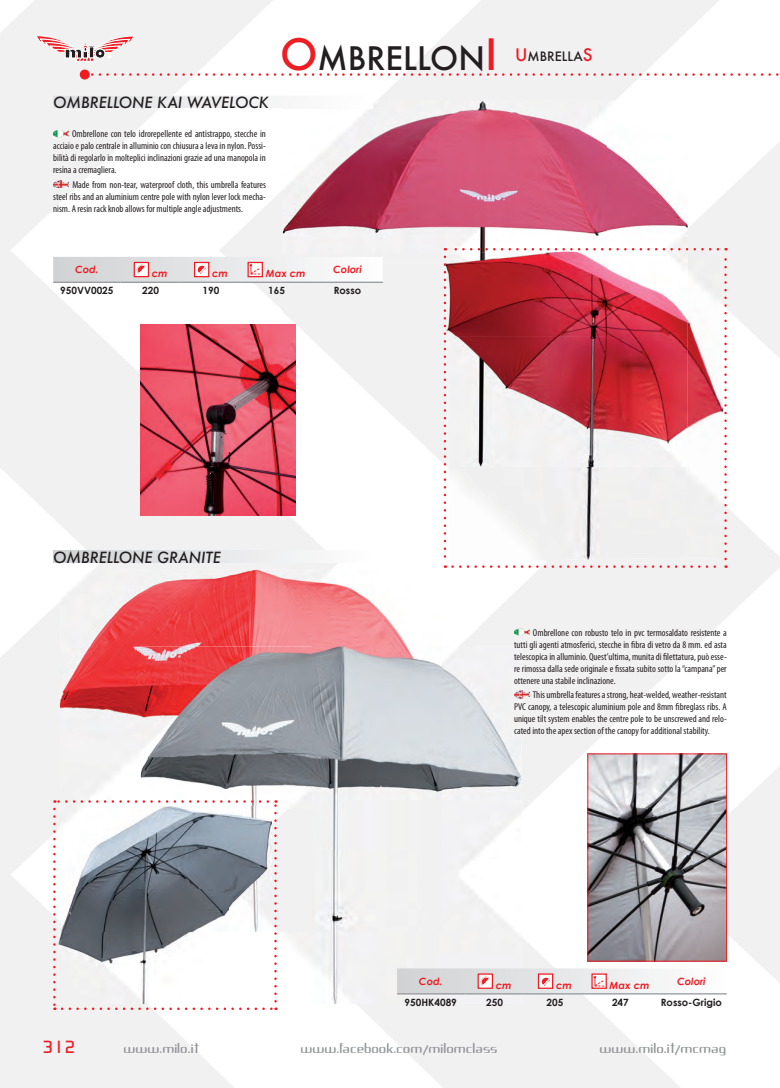
<style>
.page{position:relative;width:780px;height:1088px;background:#fff}
.page>*{position:absolute;margin:0;border:0;box-sizing:border-box;transform-origin:0 0}
.t1{font:500 31.5px "Futura";color:#231f20}
.t2{font:500 17.5px "Continuum";color:#ee1d23}
.t3{font:italic 500 15px "Futura";color:#231f20}
.t4{font:500 12.62px "Futura";color:#231f20}
.t5{font:12.5px "Arbeka";color:#939598}
.t6{font:condensed 10px/12px "Myriad Pro";color:#231f20;text-align:justify}
.t7{font:700 10px "Century Gothic";color:#231f20}
.t8{font:italic 700 10px "Century Gothic";color:#ee1d23}
.s1{font-size:42px;color:#ee1d23}
.s2{font-size:16.75px;color:#ee1d23}
</style>
<div class="page">
<img style="left:0;top:0;width:302px;height:609px">
<img style="left:687px;top:142px;width:93px;height:119px">
<img style="left:694px;top:261px;width:86px;height:734px">
<img style="left:302px;top:471px;width:150px;height:99px">
<img style="left:477px;top:558px;width:217px;height:95px">
<img style="left:0;top:609px;width:85px;height:479px">
<img style="left:520px;top:653px;width:174px;height:435px">
<img style="left:85px;top:1003px;width:435px;height:85px">
<svg style="left:92px;top:73px;width:687px;height:3px"></svg>
<div style="left:80px;top:70px;width:10px;height:10px;background:#ee1d23;border-radius:50%"></div>
<svg style="left:35px;top:35px;width:100px;height:27px"></svg>
<img style="left:60px;top:570px;width:347px;height:78px">
<img style="left:60px;top:648px;width:81px;height:284px">
<img style="left:438px;top:646px;width:83px;height:357px">
<img style="left:144px;top:932px;width:294px;height:71px">
<img style="left:141px;top:646px;width:171px;height:163px">
<img style="left:312px;top:646px;width:129px;height:286px">
<div style="left:271px;top:809px;width:41px;height:123px;background:#f2f1f2"></div>
<img style="left:58px;top:806px;width:43px;height:198px">
<img style="left:101px;top:932px;width:43px;height:72px">
<img style="left:143px;top:1003px;width:128px;height:1px">
<img style="left:141px;top:806px;width:130px;height:126px">
<svg style="left:274px;top:800px;width:3px;height:201px"></svg>
<svg style="left:54px;top:800px;width:214px;height:3px"></svg>
<svg style="left:53px;top:809px;width:3px;height:201px"></svg>
<svg style="left:62px;top:1007px;width:214px;height:3px"></svg>
<img style="left:589px;top:756px;width:135px;height:203px">
<svg style="left:53px;top:550px;width:319px;height:13px"></svg>
<svg style="left:397px;top:968px;width:329px;height:25px"></svg>
<hr style="left:397px;top:993px;width:67px;height:1px;background:#939598">
<hr style="left:464px;top:993px;width:60px;height:1px;background:#939598">
<hr style="left:524px;top:993px;width:61px;height:1px;background:#939598">
<hr style="left:585px;top:993px;width:71px;height:1px;background:#939598">
<hr style="left:656px;top:993px;width:70px;height:1px;background:#939598">
<img style="left:479px;top:975px;width:12px;height:12px">
<div style="left:477px;top:973px;width:16px;height:16px;border:1px solid #ee1d23"></div>
<img style="left:540px;top:975px;width:11px;height:12px">
<div style="left:538px;top:973px;width:15px;height:16px;border:1px solid #ee1d23"></div>
<img style="left:593px;top:975px;width:11px;height:12px">
<div style="left:591px;top:973px;width:15px;height:16px;border:1px solid #ee1d23"></div>
<svg style="left:53px;top:96px;width:290px;height:12px"></svg>
<img style="left:283px;top:101px;width:323px;height:162px">
<img style="left:606px;top:101px;width:81px;height:147px">
<img style="left:283px;top:101px;width:89px;height:7px">
<img style="left:687px;top:249px;width:37px;height:309px">
<img style="left:448px;top:467px;width:159px;height:95px">
<img style="left:605px;top:250px;width:82px;height:309px">
<img style="left:445px;top:251px;width:162px;height:216px">
<svg style="left:443px;top:257px;width:3px;height:311px"></svg>
<svg style="left:452px;top:565px;width:274px;height:3px"></svg>
<svg style="left:724px;top:248px;width:2px;height:311px"></svg>
<svg style="left:445px;top:248px;width:273px;height:2px"></svg>
<img style="left:141px;top:324px;width:154px;height:192px">
<img style="left:53px;top:130px;width:15px;height:7px">
<img style="left:53px;top:181px;width:16px;height:7px">
<img style="left:514px;top:628px;width:15px;height:7px">
<svg style="left:514px;top:691px;width:15px;height:7px"></svg>
<svg style="left:53px;top:257px;width:330px;height:25px"></svg>
<hr style="left:53px;top:282px;width:67px;height:1px;background:#939598">
<hr style="left:120px;top:282px;width:61px;height:1px;background:#939598">
<hr style="left:181px;top:282px;width:60px;height:1px;background:#939598">
<hr style="left:241px;top:282px;width:71px;height:1px;background:#939598">
<hr style="left:312px;top:282px;width:71px;height:1px;background:#939598">
<img style="left:136px;top:264px;width:11px;height:11px">
<div style="left:134px;top:262px;width:15px;height:15px;border:1px solid #ee1d23"></div>
<img style="left:196px;top:264px;width:11px;height:11px">
<div style="left:194px;top:262px;width:15px;height:15px;border:1px solid #ee1d23"></div>
<img style="left:249px;top:264px;width:12px;height:11px">
<div style="left:247px;top:262px;width:16px;height:15px;border:1px solid #ee1d23"></div>
<svg style="left:631px;top:640px;width:3px;height:7px"></svg>
<svg style="left:663px;top:652px;width:3px;height:7px"></svg>
<svg style="left:615px;top:664px;width:4px;height:7px"></svg>
<svg style="left:675px;top:703px;width:4px;height:7px"></svg>
<h3 class="t3" style="left:53px;top:92px;width:217px">OMBRELLONE KAI WAVELOCK</h3>
<p class="t6" style="left:53px;top:128px;width:214px;text-indent:19px">Ombrellone con telo idrorepellente ed antistrappo, stecche in acciaio e palo centrale in alluminio con chiusura a leva in nylon. Possi&shy;bilità di regolarlo in molteplici inclinazioni grazie ad una manopola in resina a cremagliera.</p>
<p class="t6" style="left:53px;top:178px;width:214px;text-indent:19px">Made from non-tear, waterproof cloth, this umbrella features steel ribs and an aluminium centre pole with nylon lever lock mecha&shy;nism. A resin rack knob allows for multiple angle adjustments.</p>
<h1 class="t1" style="left:280px;top:37px;width:219px"><span class="s1">O</span>MBRELLON<span class="s1">I</span></h1>
<p class="t4" style="left:515px;top:47px;width:79px"><span class="s2">U</span>MBRELLA<span class="s2">S</span></p>
<p class="t8" style="left:75px;top:263px;width:25px">Cod.</p>
<p class="t8" style="left:152px;top:267px;width:17px">cm</p>
<p class="t8" style="left:212px;top:267px;width:17px">cm</p>
<p class="t8" style="left:266px;top:267px;width:41px">Max cm</p>
<p class="t8" style="left:333px;top:263px;width:30px">Colori</p>
<p class="t7" style="left:60px;top:284px;width:55px">950VV0025</p>
<p class="t7" style="left:142px;top:284px;width:18px">220</p>
<p class="t7" style="left:202px;top:284px;width:18px">190</p>
<p class="t7" style="left:268px;top:284px;width:18px">165</p>
<p class="t7" style="left:334px;top:284px;width:29px">Rosso</p>
<h3 class="t3" style="left:53px;top:547px;width:169px">OMBRELLONE GRANITE</h3>
<p class="t6" style="left:514px;top:626px;width:214px;text-indent:19px">Ombrellone con robusto telo in pvc termosaldato resistente a tutti gli agenti atmosferici, stecche in bra di vetro da 8 mm. ed asta telescopica in alluminio. Quest’ultima, munita di lettatura, può esse&shy;re rimossa dalla sede originale e ssata subito sotto la “campana” per ottenere una stabile inclinazione.</p>
<p class="t6" style="left:514px;top:689px;width:214px;text-indent:19px">This umbrella features a strong, heat-welded, weather-resistant PVC canopy, a telescopic aluminium pole and 8mm breglass ribs. A unique tilt system enables the centre pole to be unscrewed and relo&shy;cated into the apex section of the canopy for additional stability.</p>
<p class="t8" style="left:419px;top:975px;width:25px">Cod.</p>
<p class="t8" style="left:496px;top:979px;width:17px">cm</p>
<p class="t8" style="left:556px;top:979px;width:17px">cm</p>
<p class="t8" style="left:609px;top:979px;width:41px">Max cm</p>
<p class="t8" style="left:677px;top:975px;width:30px">Colori</p>
<p class="t7" style="left:404px;top:996px;width:54px">950HK4089</p>
<p class="t7" style="left:486px;top:996px;width:18px">250</p>
<p class="t7" style="left:546px;top:996px;width:18px">205</p>
<p class="t7" style="left:612px;top:996px;width:18px">247</p>
<p class="t7" style="left:660px;top:996px;width:62px">Rosso-Grigio</p>
<h2 class="t2" style="left:43px;top:1035px;width:35px">312</h2>
<p class="t5" style="left:124px;top:1042px;width:76px">www.milo.it</p>
<p class="t5" style="left:301px;top:1042px;width:198px">www.facebook.com/milomclass</p>
<p class="t5" style="left:600px;top:1042px;width:128px">www.milo.it/mcmag</p>
</div>
